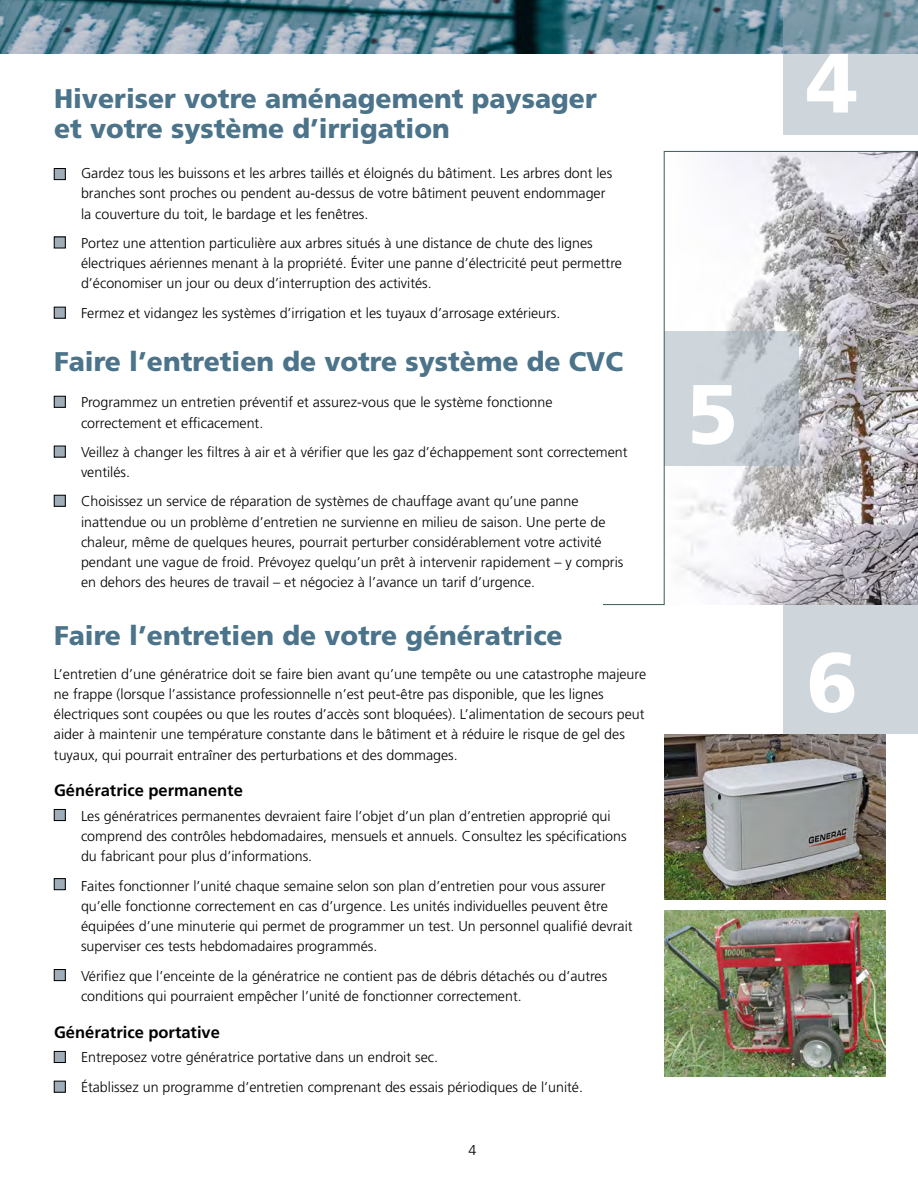
<style>
.page{position:relative;width:918px;height:1188px;background:#fff}
.page>*{position:absolute;margin:0;border:0;box-sizing:border-box;transform-origin:0 0}
.t1{font:900 84px "Frutiger";color:#fff}
.t2{font:900 27px/30px "Frutiger LT Std";color:#4b738a}
.t3{font:700 16.5px "Frutiger LT Std";color:#000}
.t4{font:300 14.25px/20.2px "Frutiger LT Std";color:#000}
</style>
<div class="page">
<img style="left:0;top:0;width:784px;height:54px">
<svg style="left:784px;top:0;width:134px;height:134px;background:#abbcc5"></svg>
<div style="left:784px;top:605px;width:134px;height:128px;background:#ced6db"></div>
<svg style="left:603px;top:151px;width:315px;height:454px"></svg>
<img style="left:665px;top:911px;width:221px;height:165px">
<img style="left:665px;top:734px;width:221px;height:166px">
<div style="left:54px;top:169px;width:11px;height:11px;background:#9eadb8"></div>
<div style="left:54px;top:168px;width:12px;height:12px;border:1px solid #000"></div>
<div style="left:54px;top:237px;width:11px;height:11px;background:#9eadb8"></div>
<div style="left:54px;top:237px;width:12px;height:11px;border:1px solid #000"></div>
<div style="left:54px;top:307px;width:11px;height:11px;background:#9eadb8"></div>
<div style="left:54px;top:307px;width:12px;height:11px;border:1px solid #000"></div>
<div style="left:54px;top:396px;width:11px;height:11px;background:#9eadb8"></div>
<div style="left:54px;top:396px;width:12px;height:12px;border:1px solid #000"></div>
<div style="left:54px;top:446px;width:11px;height:11px;background:#9eadb8"></div>
<div style="left:54px;top:446px;width:12px;height:11px;border:1px solid #000"></div>
<div style="left:54px;top:495px;width:11px;height:11px;background:#9eadb8"></div>
<div style="left:54px;top:495px;width:12px;height:12px;border:1px solid #000"></div>
<div style="left:54px;top:809px;width:11px;height:12px;background:#9eadb8"></div>
<div style="left:54px;top:809px;width:12px;height:12px;border:1px solid #000"></div>
<div style="left:54px;top:879px;width:11px;height:11px;background:#9eadb8"></div>
<div style="left:54px;top:878px;width:12px;height:12px;border:1px solid #000"></div>
<div style="left:54px;top:970px;width:11px;height:11px;background:#9eadb8"></div>
<div style="left:54px;top:969px;width:12px;height:12px;border:1px solid #000"></div>
<div style="left:54px;top:1051px;width:11px;height:12px;background:#9eadb8"></div>
<div style="left:54px;top:1051px;width:12px;height:12px;border:1px solid #000"></div>
<div style="left:54px;top:1081px;width:11px;height:11px;background:#9eadb8"></div>
<div style="left:54px;top:1081px;width:12px;height:11px;border:1px solid #000"></div>
<h2 class="t2" style="left:54px;top:84px;width:544px">Hiveriser votre aménagement paysager et votre système d’irrigation</h2>
<p class="t4" style="left:81px;top:163px;width:533px">Gardez tous les buissons et les arbres taillés et éloignés du bâtiment. Les arbres dont les branches sont proches ou pendent au-dessus de votre bâtiment peuvent endommager la couverture du toit, le bardage et les fenêtres.</p>
<p class="t4" style="left:81px;top:233px;width:543px">Portez une attention particulière aux arbres situés à une distance de chute des lignes électriques aériennes menant à la propriété. Éviter une panne d’électricité peut permettre d’économiser un jour ou deux d’interruption des activités.</p>
<p class="t4" style="left:81px;top:303px;width:481px">Fermez et vidangez les systèmes d’irrigation et les tuyaux d’arrosage extérieurs.</p>
<h2 class="t2" style="left:54px;top:347px;width:571px">Faire l’entretien de votre système de CVC</h2>
<p class="t4" style="left:81px;top:392px;width:473px">Programmez un entretien préventif et assurez-vous que le système fonctionne correctement et efficacement.</p>
<p class="t4" style="left:81px;top:442px;width:548px">Veillez à changer les filtres à air et à vérifier que les gaz d’échappement sont correctement ventilés.</p>
<p class="t4" style="left:81px;top:491px;width:544px">Choisissez un service de réparation de systèmes de chauffage avant qu’une panne inattendue ou un problème d’entretien ne survienne en milieu de saison. Une perte de chaleur, même de quelques heures, pourrait perturber considérablement votre activité pendant une vague de froid. Prévoyez quelqu’un prêt à intervenir rapidement – y compris en dehors des heures de travail – et négociez à l’avance un tarif d’urgence.</p>
<h2 class="t2" style="left:54px;top:620px;width:510px">Faire l’entretien de votre génératrice</h2>
<p class="t4" style="left:54px;top:664px;width:594px">L’entretien d’une génératrice doit se faire bien avant qu’une tempête ou une catastrophe majeure ne frappe (lorsque l’assistance professionnelle n’est peut-être pas disponible, que les lignes électriques sont coupées ou que les routes d’accès sont bloquées). L’alimentation de secours peut aider à maintenir une température constante dans le bâtiment et à réduire le risque de gel des tuyaux, qui pourrait entraîner des perturbations et des dommages.</p>
<p class="t3" style="left:54px;top:781px;width:190px">Génératrice permanente</p>
<p class="t4" style="left:81px;top:806px;width:547px">Les génératrices permanentes devraient faire l’objet d’un plan d’entretien approprié qui comprend des contrôles hebdomadaires, mensuels et annuels. Consultez les spécifications du fabricant pour plus d’informations.</p>
<p class="t4" style="left:81px;top:876px;width:553px">Faites fonctionner l’unité chaque semaine selon son plan d’entretien pour vous assurer qu’elle fonctionne correctement en cas d’urgence. Les unités individuelles peuvent être équipées d’une minuterie qui permet de programmer un test. Un personnel qualifié devrait superviser ces tests hebdomadaires programmés.</p>
<p class="t4" style="left:81px;top:966px;width:528px">Vérifiez que l’enceinte de la génératrice ne contient pas de débris détachés ou d’autres conditions qui pourraient empêcher l’unité de fonctionner correctement.</p>
<p class="t3" style="left:54px;top:1022px;width:167px">Génératrice portative</p>
<p class="t4" style="left:81px;top:1043px;width:504px;line-height:29.2px">Entreposez votre génératrice portative dans un endroit sec.<br>Établissez un programme d’entretien comprenant des essais périodiques de l’unité.</p>
<p class="t4" style="left:469px;top:1141px;width:9px">4</p>
<h1 class="t1" style="left:687px;top:364px;width:53px">5</h1>
<h1 class="t1" style="left:806px;top:32px;width:53px">4</h1>
<h1 class="t1" style="left:806px;top:632px;width:53px">6</h1>
</div>
